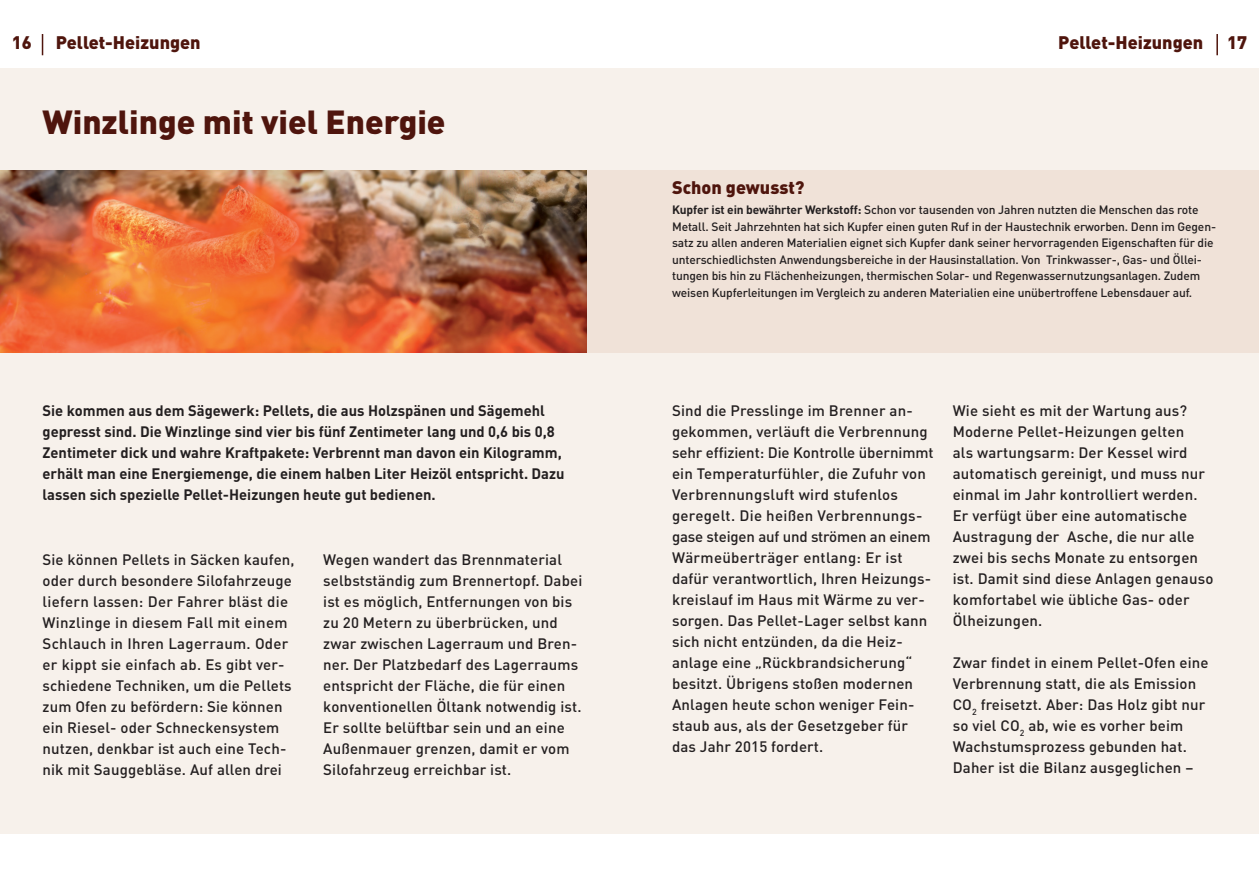
<style>
.page{position:relative;width:1259px;height:893px;background:#fff}
.page>*{position:absolute;margin:0;border:0;box-sizing:border-box;transform-origin:0 0}
.t1{font:900 33px "DIN";color:#4f150d}
.t2{font:900 18px "DIN";color:#4f150d}
.t3{font:500 15px/21px "DIN";letter-spacing:.01em;color:#231f20}
.t4{font:700 15px/21px "DIN";color:#231f20}
.t5{font:500 12px/16.5px "DIN";letter-spacing:-.01em;color:#231f20}
.s1{font-weight:700}
</style>
<div class="page">
<div style="left:0;top:68px;width:1259px;height:765px;background:#f7f1eb"></div>
<div style="left:0;top:170px;width:1259px;height:183px;background:#f0e2d8"></div>
<svg style="left:42px;top:34px;width:1px;height:21px"></svg>
<img style="left:0;top:170px;width:587px;height:183px">
<hr style="left:1216px;top:34px;width:2px;height:21px;background:#4f150d">
<p class="t2" style="left:12px;top:36px;width:22px">16</p>
<p class="t2" style="left:56px;top:36px;width:146px">Pellet-Heizungen</p>
<p class="t2" style="left:1058px;top:36px;width:146px">Pellet-Heizungen</p>
<p class="t2" style="left:1227px;top:36px;width:22px">17</p>
<h1 class="t1" style="left:43px;top:110px;width:404px">Winzlinge mit viel Energie</h1>
<p class="t4" style="left:43px;top:402px;width:523px">Sie kommen aus dem Sägewerk: Pellets, die aus Holzspänen und Sägemehl gepresst sind. Die Winzlinge sind vier bis fünf Zentimeter lang und 0,6 bis 0,8<br>Zentimeter dick und wahre Kraftpakete: Verbrennt man davon ein Kilogramm, erhält man eine Energiemenge, die einem halben Liter Heizöl entspricht. Dazu lassen sich spezielle Pellet-Heizungen heute gut bedienen.</p>
<p class="t3" style="left:43px;top:551px;width:254px">Sie können Pellets in Säcken kaufen, oder durch besondere Silofahrzeuge liefern lassen: Der Fahrer bläst die Winzlinge in diesem Fall mit einem Schlauch in Ihren Lagerraum. Oder er kippt sie einfach ab. Es gibt ver&shy;schiedene Techniken, um die Pellets zum Ofen zu befördern: Sie können ein Riesel- oder Schneckensystem nutzen, denkbar ist auch eine Tech&shy;nik mit Sauggebläse. Auf allen drei</p>
<p class="t3" style="left:323px;top:551px;width:261px">Wegen wandert das Brennmaterial selbstständig zum Brennertopf. Dabei ist es möglich, Entfernungen von bis zu 20 Metern zu überbrücken, und zwar zwischen Lagerraum und Bren&shy;ner. Der Platzbedarf des Lagerraums entspricht der Fläche, die für einen konventionellen Öltank notwendig ist.<br>Er sollte belüftbar sein und an eine Außenmauer grenzen, damit er vom Silofahrzeug erreichbar ist.</p>
<p class="t2" style="left:672px;top:181px;width:134px">Schon gewusst?</p>
<p class="t5" style="left:672px;top:203px;width:545px"><span class="s1">Kupfer ist ein bewährter Werkstoff:</span> Schon vor tausenden von Jahren nutzten die Menschen das rote Metall. Seit Jahrzehnten hat sich Kupfer einen guten Ruf in der Haustechnik erworben. Denn im Gegen&shy;satz zu allen anderen Materialien eignet sich Kupfer dank seiner hervorragenden Eigenschaften für die unterschiedlichsten Anwendungsbereiche in der Hausinstallation. Von Trinkwasser-, Gas- und Öllei&shy;tungen bis hin zu Flächenheizungen, thermischen Solar- und Regenwassernutzungsanlagen. Zudem weisen Kupferleitungen im Vergleich zu anderen Materialien eine unübertroffene Lebensdauer auf.</p>
<p class="t3" style="left:672px;top:402px;width:263px">Sind die Presslinge im Brenner an&shy;gekommen, verläuft die Verbrennung sehr effizient: Die Kontrolle übernimmt ein Temperaturfühler, die Zufuhr von Verbrennungsluft wird stufenlos geregelt. Die heißen Verbrennungs&shy;gase steigen auf und strömen an einem Wärmeüberträger entlang: Er ist dafür verantwortlich, Ihren Heizungs&shy;kreislauf im Haus mit Wärme zu ver&shy;sorgen. Das Pellet-Lager selbst kann sich nicht entzünden, da die Heiz&shy;anlage eine „Rückbrandsicherung“ besitzt. Übrigens stoßen modernen Anlagen heute schon weniger Fein&shy;staub aus, als der Gesetzgeber für das Jahr 2015 fordert.</p>
<p class="t3" style="left:952px;top:402px;width:262px">Wie sieht es mit der Wartung aus?<br>Moderne Pellet-Heizungen gelten<br>als wartungsarm: Der Kessel wird automatisch gereinigt, und muss nur einmal im Jahr kontrolliert werden.<br>Er verfügt über eine automatische<br>Austragung der Asche, die nur alle zwei bis sechs Monate zu entsorgen ist. Damit sind diese Anlagen genauso komfortabel wie übliche Gas- oder<br>Ölheizungen.</p>
<p class="t3" style="left:952px;top:654px;width:257px">Zwar findet in einem Pellet-Ofen eine Verbrennung statt, die als Emission CO<sub>2</sub> freisetzt. Aber: Das Holz gibt nur so viel CO<sub>2</sub> ab, wie es vorher beim Wachstumsprozess gebunden hat.<br>Daher ist die Bilanz ausgeglichen –</p>
</div>
